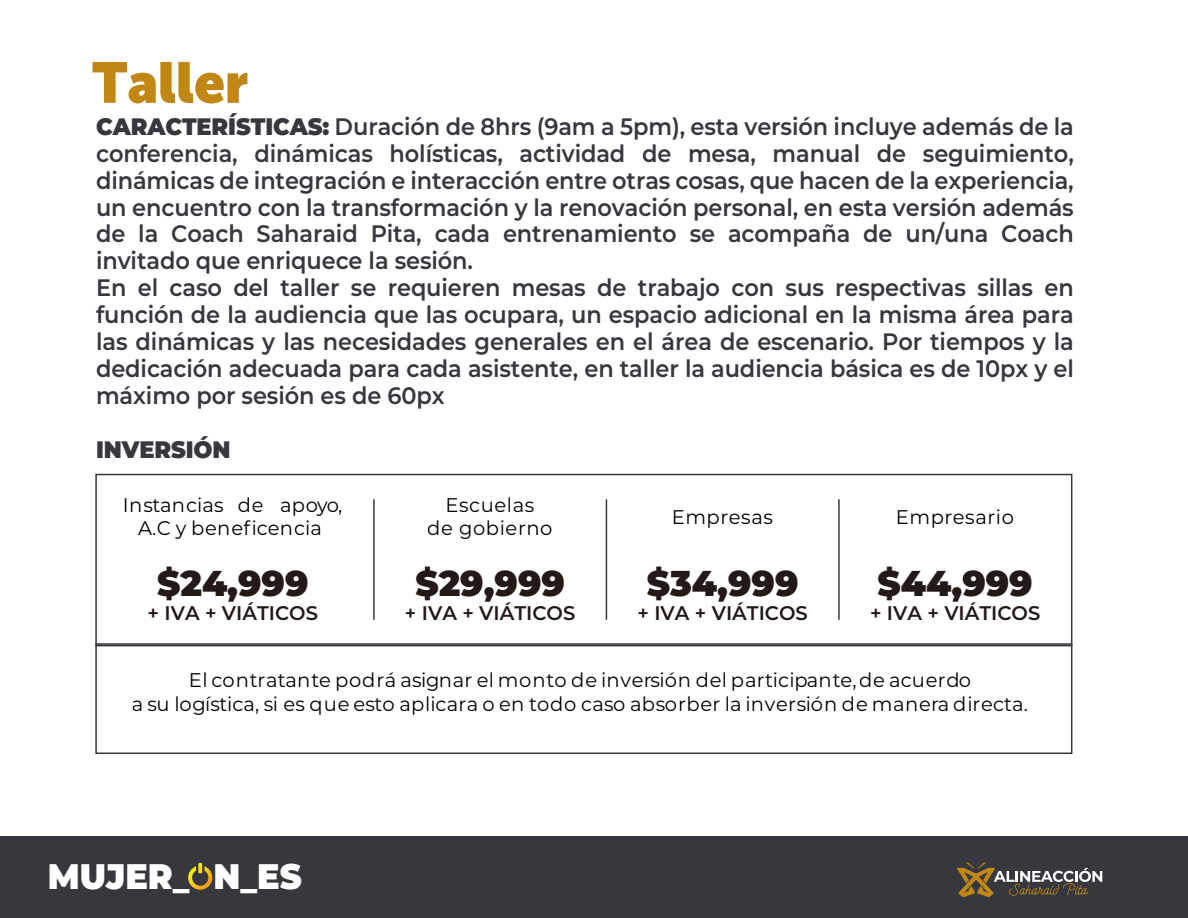
<style>
.page{position:relative;width:1188px;height:918px;background:#fff}
.page>*{position:absolute;margin:0;border:0;box-sizing:border-box;transform-origin:0 0}
.t1{font:900 57.15px "Museo Sans Display";color:#c18715;scale:.94 1}
.t2{font:900 35.85px "Montserrat";color:#231916}
.t3{font:900 35.55px "Montserrat";color:#fff;scale:.94 1}
.t4{font:600 23.85px/27px "Montserrat";letter-spacing:-.005em;color:#36383e;scale:.94 1}
.t5{font:900 23.85px "Montserrat";letter-spacing:-.005em;color:#36383e;scale:.94 1}
.t6{font:19.8px/23.4px "Montserrat";letter-spacing:.01em;color:#000;text-align:center}
.t7{font:600 19.8px "Montserrat";color:#231916}
.t8{font:19.8px/23.4px "Montserrat";letter-spacing:.03em;color:#000;text-align:center}
.s1{font-weight:900}
</style>
<div class="page">
<div style="left:95px;top:643px;width:977px;height:3px;border:2px solid #36383e"></div>
<div style="left:95px;top:474px;width:977px;height:280px;border:2px solid #36383e"></div>
<hr style="left:373px;top:499px;width:2px;height:121px;background:#36383e">
<hr style="left:606px;top:499px;width:1px;height:121px;background:#36383e">
<hr style="left:838px;top:499px;width:2px;height:121px;background:#36383e">
<div style="left:0;top:836px;width:1188px;height:82px;background:#36383e"></div>
<svg style="left:957px;top:862px;width:145px;height:35px"></svg>
<svg style="left:188px;top:863px;width:24px;height:27px"></svg>
<h1 class="t1" style="left:92px;top:50px;width:168px">Taller</h1>
<p class="t4" style="left:96px;top:112px;width:1042px"><span class="s1">CARACTERÍSTICAS:</span> Duración de 8hrs (9am a 5pm), esta versión incluye además de la conferencia, dinámicas holísticas, actividad de mesa, manual de seguimiento, dinámicas de integración e interacción entre otras cosas, que hacen de la experiencia, un encuentro con la transformación y la renovación personal, en esta versión además de la Coach Saharaid Pita, cada entrenamiento se acompaña de un/una Coach invitado que enriquece la sesión.<br>En el caso del taller se requieren mesas de trabajo con sus respectivas sillas en función de la audiencia que las ocupara, un espacio adicional en la misma área para las dinámicas y las necesidades generales en el área de escenario. Por tiempos y la dedicación adecuada para cada asistente, en taller la audiencia básica es de 10px y el máximo por sesión es de 60px</p>
<p class="t5" style="left:96px;top:432px;width:145px">INVERSIÓN</p>
<p class="t6" style="left:123px;top:492px;width:221px">Instancias de apoyo,<br>A.C y beneficencia</p>
<h2 class="t2" style="left:157px;top:557px;width:153px">$24,999</h2>
<p class="t7" style="left:148px;top:599px;width:172px">+ IVA + VIÁTICOS</p>
<p class="t8" style="left:427px;top:492px;width:127px">Escuelas<br>de gobierno</p>
<h2 class="t2" style="left:415px;top:557px;width:151px">$29,999</h2>
<p class="t7" style="left:405px;top:599px;width:172px">+ IVA + VIÁTICOS</p>
<p class="t8" style="left:672px;top:504px;width:103px">Empresas</p>
<h2 class="t2" style="left:647px;top:557px;width:153px">$34,999</h2>
<p class="t7" style="left:638px;top:599px;width:172px">+ IVA + VIÁTICOS</p>
<p class="t8" style="left:896px;top:504px;width:120px">Empresario</p>
<h2 class="t2" style="left:878px;top:557px;width:157px">$44,999</h2>
<p class="t7" style="left:870px;top:599px;width:172px">+ IVA + VIÁTICOS</p>
<p class="t6" style="left:132px;top:668px;width:897px">El contratante podrá asignar el monto de inversión del participante, de acuerdo<br>a su logística, si es que esto aplicara o en todo caso absorber la inversión de manera directa.</p>
<h3 class="t3" style="left:48px;top:850px;width:272px">MUJER_ N_ES</h3>
</div>
